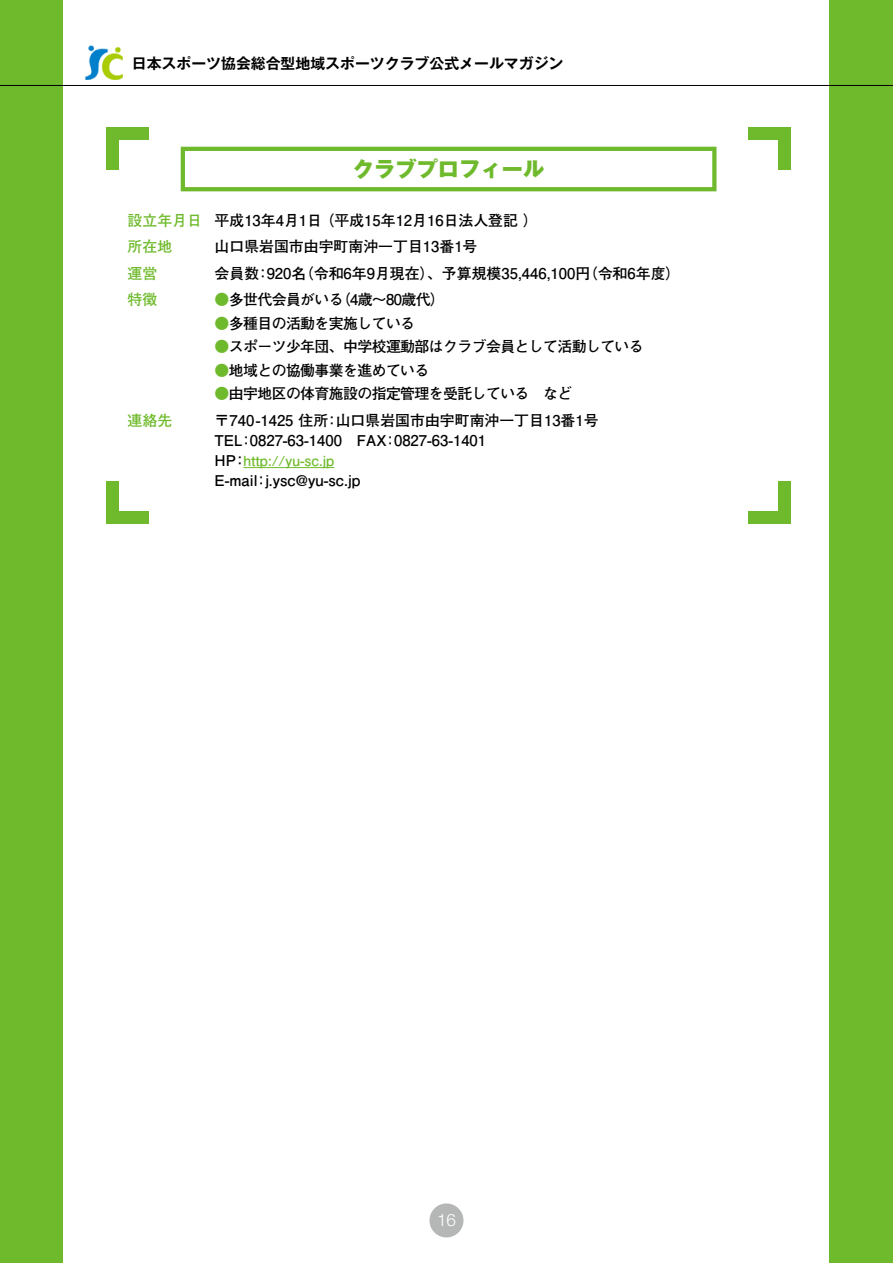
<style>
.page{position:relative;width:893px;height:1263px;background:#6fba2c}
.page>*{position:absolute;margin:0;border:0;box-sizing:border-box;transform-origin:0 0}
.t1{font:800 21.3px "Gothic MB101 Pro";color:#6fba2c}
.t2{font:300 16.95px "Helvetica Neue LT Std";color:#fff}
.t3{font:700 14.85px "Futo Go B101 Pr 6";color:#000}
.t4{font:700 14.85px/26.5px "Futo Go B101 Pr 6";letter-spacing:-.04em;color:#000}
.t5{font:700 14.85px "Gothic MB101 Pro De";color:#000}
.t6{font:700 14.85px "Futo Go B101 Pr 6";color:#6fba2c}
.t7{font:700 13.8px "Futo Go B101 Pr 6";color:#6fba2c}
.s1{color:#6fba2c}
</style>
<div class="page">
<div style="left:64px;top:0;width:765px;height:1263px;background:#fff"></div>
<img style="left:86px;top:46px;width:37px;height:34px">
<hr style="left:0;top:85px;width:893px;height:1px;background:#000">
<hr style="left:243px;top:467px;width:91px;height:1px;background:#6fba2c">
<div style="left:181px;top:147px;width:535px;height:44px;border:4px solid #6fba2c"></div>
<div style="left:106px;top:128px;width:13px;height:42px;background:#6fba2c"></div>
<div style="left:106px;top:128px;width:43px;height:12px;background:#6fba2c"></div>
<div style="left:106px;top:481px;width:13px;height:43px;background:#6fba2c"></div>
<div style="left:106px;top:511px;width:43px;height:13px;background:#6fba2c"></div>
<div style="left:778px;top:128px;width:13px;height:42px;background:#6fba2c"></div>
<div style="left:748px;top:128px;width:43px;height:12px;background:#6fba2c"></div>
<div style="left:778px;top:481px;width:13px;height:43px;background:#6fba2c"></div>
<div style="left:748px;top:511px;width:43px;height:13px;background:#6fba2c"></div>
<div style="left:429px;top:1203px;width:34px;height:34px;background:#b5b6b6;border-radius:50%"></div>
<p class="t5" style="left:132px;top:51px;width:433px">日本スポーツ協会総合型地域スポーツクラブ公式メールマガジン</p>
<h1 class="t1" style="left:353px;top:151px;width:193px">クラブプロフィール</h1>
<p class="t6" style="left:128px;top:208px;width:76px">設立年月日</p>
<p class="t3" style="left:215px;top:208px;width:109px">平成13年月4 日1</p>
<p class="t3" style="left:320px;top:208px;width:220px">（平成15年12月16日法人登記 (</p>
<p class="t6" style="left:128px;top:235px;width:46px">所在地</p>
<p class="t3" style="left:215px;top:235px;width:264px">山口県岩国市由宇町南沖一丁目13番号1</p>
<p class="t6" style="left:128px;top:261px;width:31px">運営</p>
<p class="t3" style="left:255px;top:261px;width:426px">：920 （名令和年6 9月現在）、予算規模35,446,100 （円令和6年度(</p>
<p class="t3" style="left:215px;top:261px;width:46px">会員数</p>
<p class="t6" style="left:128px;top:288px;width:31px">特徴</p>
<p class="t3" style="left:336px;top:288px;width:111px">（歳4 ～80歳代(</p>
<p class="t4" style="left:215px;top:286px;width:131px"><span class="s1">●</span>多世代会員がいる</p>
<p class="t6" style="left:128px;top:408px;width:46px">連絡先</p>
<p class="t4" style="left:215px;top:309px;width:202px"><span class="s1">●</span>多種目の活動を実施している</p>
<p class="t4" style="left:215px;top:333px;width:431px"><span class="s1">●</span>スポーツ少年団、中学校運動部はクラブ会員として活動している</p>
<p class="t4" style="left:215px;top:356px;width:216px"><span class="s1">●</span>地域との協働事業を進めている</p>
<p class="t4" style="left:336px;top:380px;width:264px;text-indent:-121px"><span class="s1">●</span>由宇地区の体育施設の指定管理を受託している　など<br>山口県岩国市由宇町南沖一丁目13番号1</p>
<p class="t3" style="left:215px;top:408px;width:115px">〒740-1425 住所</p>
<p class="t3" style="left:325px;top:408px;width:16px">：</p>
<p class="t3" style="left:239px;top:428px;width:149px">：0827-63-1400　FAX</p>
<p class="t3" style="left:383px;top:428px;width:105px">：0827-63-1401</p>
<p class="t3" style="left:215px;top:428px;width:29px">TEL</p>
<p class="t3" style="left:215px;top:448px;width:23px">HP</p>
<p class="t7" style="left:243px;top:449px;width:92px">http://yu-sc j p.</p>
<p class="t3" style="left:232px;top:448px;width:16px">：</p>
<p class="t3" style="left:265px;top:469px;width:97px">.j ysc@yu-sc j p.</p>
<p class="t3" style="left:215px;top:469px;width:44px">E-mail</p>
<p class="t3" style="left:254px;top:469px;width:16px">：</p>
<p class="t2" style="left:437px;top:1210px;width:20px">16</p>
</div>
